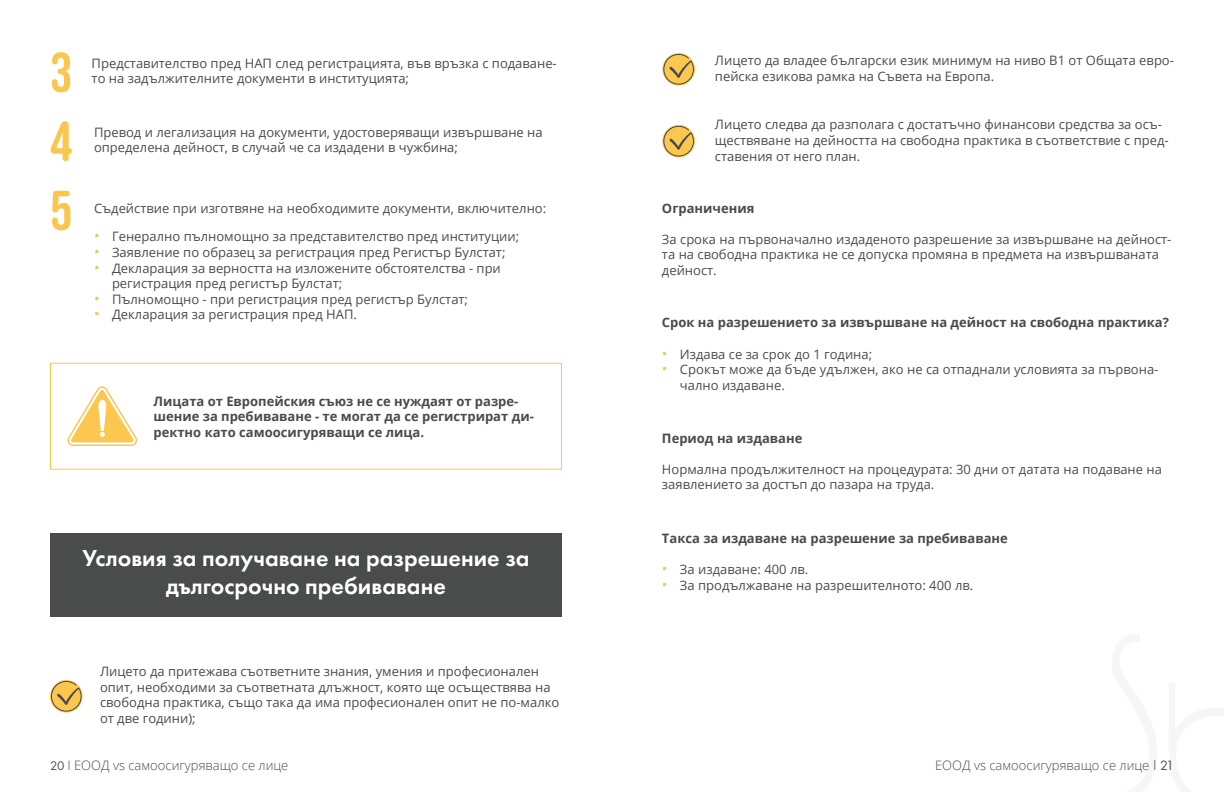
<style>
.page{position:relative;width:1224px;height:792px;background:#fff}
.page>*{position:absolute;margin:0;border:0;box-sizing:border-box;transform-origin:0 0}
.t1{font:55.8px "Bebas Neue Rounded";color:#fbc64d}
.t2{font:600 24px/28.8px "Futura PT";color:#fff;text-align:center}
.t3{font:13px/15.6px "Open Sans";color:#4a4b4b}
.t4{font:700 13px/15.6px "Open Sans";color:#4a4b4b}
.t5{font:300 13px "Open Sans";color:#4a4b4b}
.s1{font-size:15px;color:#fbc64d}
.s2{font-family:"Futura PT";font-weight:400}
.s3{font-size:14px}
.s4{font-family:"Futura PT";font-weight:400;font-size:14px}
</style>
<div class="page">
<div style="left:50px;top:363px;width:512px;height:107px;border:1px solid #fbc64d"></div>
<svg style="left:67px;top:386px;width:70px;height:60px"></svg>
<svg style="left:50px;top:681px;width:33px;height:32px"></svg>
<svg style="left:662px;top:54px;width:33px;height:32px"></svg>
<svg style="left:662px;top:126px;width:33px;height:32px"></svg>
<div style="left:50px;top:533px;width:512px;height:84px;background:#4a4b4b"></div>
<p class="t1" style="left:50px;top:41px;width:24px">3</p>
<p class="t1" style="left:50px;top:110px;width:24px">4</p>
<p class="t1" style="left:50px;top:179px;width:24px">5</p>
<p class="t3" style="left:92px;top:55px;width:467px">Представителство пред НАП след регистрацията, във връзка с подаване-</p>
<p class="t3" style="left:92px;top:70px;width:319px">то на задължителните документи в институцията;</p>
<p class="t3" style="left:94px;top:124px;width:450px">Превод и легализация на документи, удостоверяващи извършване на определена дейност, в случай че са издадени в чужбина;</p>
<p class="t3" style="left:94px;top:200px;width:454px">Съдействие при изготвяне на необходимите документи, включително:</p>
<p class="t3" style="left:94px;top:228px;width:427px"><span class="s1">•</span> Генерално пълномощно за представителство пред институции;</p>
<p class="t3" style="left:94px;top:244px;width:413px"><span class="s1">•</span> Заявление по образец за регистрация пред Регистър Булстат;</p>
<p class="t3" style="left:112px;top:260px;width:390px;text-indent:-18px"><span class="s1">•</span> Декларация за верността на изложените обстоятелства - при регистрация пред регистър Булстат;</p>
<p class="t3" style="left:94px;top:291px;width:376px"><span class="s1">•</span> Пълномощно - при регистрация пред регистър Булстат;</p>
<p class="t3" style="left:94px;top:306px;width:265px"><span class="s1">•</span> Декларация за регистрация пред НАП.</p>
<p class="t4" style="left:154px;top:393px;width:382px">Лицата от Европейския съюз не се нуждаят от разре&shy;шение за пребиваване - те могат да се регистрират ди&shy;ректно като самоосигуряващи се лица.</p>
<p class="t2" style="left:82px;top:543px;width:449px">Условия за получаване на разрешение за дългосрочно пребиваване</p>
<p class="t3" style="left:100px;top:663px;width:461px">Лицето да притежава съответните знания, умения и професионален опит, необходими за съответната длъжност, която ще осъществява на свободна практика, също така да има професионален опит не по-малко от две години);</p>
<p class="t3" style="left:715px;top:52px;width:460px">Лицето да владее български език минимум на ниво В1 от Общата евро&shy;пейска езикова рамка на Съвета на Европа.</p>
<p class="t3" style="left:715px;top:117px;width:455px">Лицето следва да разполага с достатъчно финансови средства за осъ&shy;ществяване на дейността на свободна практика в съответствие с пред&shy;ставения от него план.</p>
<p class="t4" style="left:662px;top:200px;width:94px">Ограничения</p>
<p class="t3" style="left:662px;top:231px;width:511px">За срока на първоначално издаденото разрешение за извършване на дейност&shy;та на свободна практика не се допуска промяна в предмета на извършваната дейност.</p>
<p class="t4" style="left:662px;top:315px;width:508px">Срок на разрешението за извършване на дейност на свободна практика?</p>
<p class="t3" style="left:662px;top:346px;width:212px"><span class="s1">•</span> Издава се за срок до 1 година;</p>
<p class="t3" style="left:680px;top:361px;width:480px;text-indent:-18px"><span class="s1">•</span> Срокът може да бъде удължен, ако не са отпаднали условията за първона&shy;чално издаване.</p>
<p class="t4" style="left:662px;top:430px;width:142px">Период на издаване</p>
<p class="t3" style="left:662px;top:461px;width:502px">Нормална продължителност на процедурата: 30 дни от датата на подаване на заявлението за достъп до пазара на труда.</p>
<p class="t4" style="left:662px;top:530px;width:347px">Такса за издаване на разрешение за пребиваване</p>
<p class="t3" style="left:662px;top:562px;width:148px"><span class="s1">•</span> За издаване: 400 лв.</p>
<p class="t3" style="left:662px;top:577px;width:313px"><span class="s1">•</span> За продължаване на разрешителното: 400 лв.</p>
<p class="t5" style="left:50px;top:756px;width:240px"><span class="s2">20</span> I ЕООД vs самоосигуряващо се лице</p>
<p class="t5" style="left:935px;top:756px;width:240px">ЕООД vs самоосигуряващо се лице <span class="s3">I</span> <span class="s4">21</span></p>
</div>
